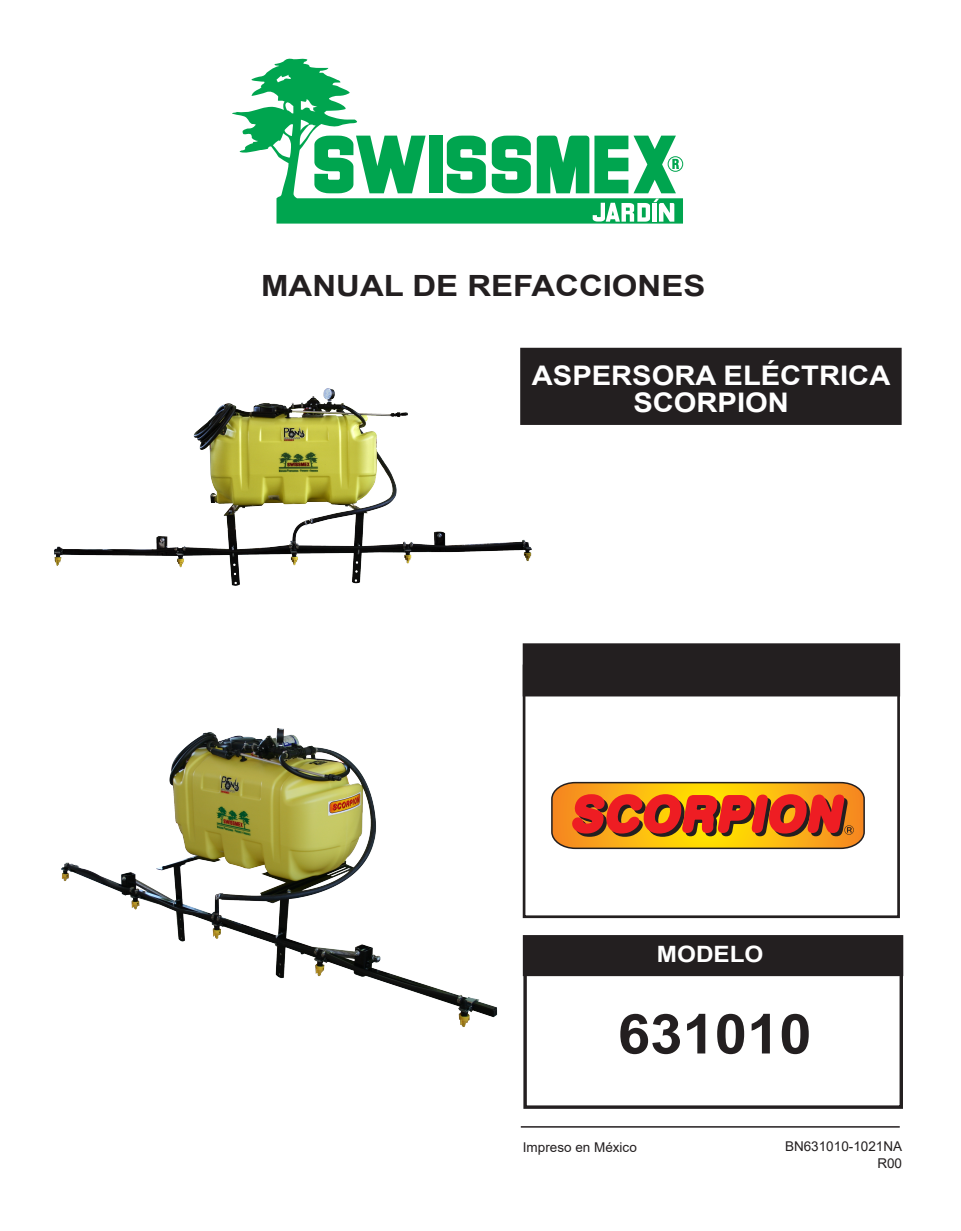
<style>
.page{position:relative;width:961px;height:1231px;background:#fff}
.page>*{position:absolute;margin:0;border:0;box-sizing:border-box;transform-origin:0 0}
.t1{font:700 55.2px "Arial";color:#231f20;scale:1.05 1}
.t2{font:700 29.25px "Arial";color:#231f20;scale:1.12 1}
.t3{font:700 27px/27px "Arial";color:#fff;text-align:center;scale:1.08 1}
.t4{font:700 22.5px "Arial";color:#fff;scale:1.08 1}
.t5{font:13.5px/16.8px "Arial";color:#231f20;text-align:right}
</style>
<div class="page">
<svg style="left:232px;top:59px;width:451px;height:165px"></svg>
<svg style="left:592px;top:199px;width:82px;height:23px"></svg>
<div style="left:520px;top:348px;width:381px;height:77px;background:#231f20"></div>
<div style="left:522px;top:643px;width:378px;height:53px;background:#231f20;border:2px solid #231f20"></div>
<div style="left:523px;top:935px;width:380px;height:41px;background:#231f20;border:1px solid #231f20"></div>
<hr style="left:521px;top:1126px;width:378px;height:1px;background:#231f20">
<div style="left:522px;top:664px;width:377px;height:254px;border:3px solid #231f20"></div>
<div style="left:523px;top:945px;width:380px;height:163px;border:3px solid #231f20"></div>
<svg style="left:551px;top:781px;width:314px;height:68px"></svg>
<img style="left:61px;top:728px;width:437px;height:299px">
<img style="left:54px;top:388px;width:478px;height:197px">
<h2 class="t2" style="left:261px;top:265px;width:398px">MANUAL DE REFACCIONES</h2>
<h3 class="t3" style="left:532px;top:362px;width:333px">ASPERSORA ELÉCTRICA<br>SCORPION</h3>
<h3 class="t4" style="left:657px;top:938px;width:100px">MODELO</h3>
<h1 class="t1" style="left:618px;top:995px;width:186px">631010</h1>
<p class="t5" style="left:523px;top:1138px;width:116px">Impreso en México</p>
<p class="t5" style="left:785px;top:1137px;width:119px">BN631010-1021NA<br>R00</p>
</div>
